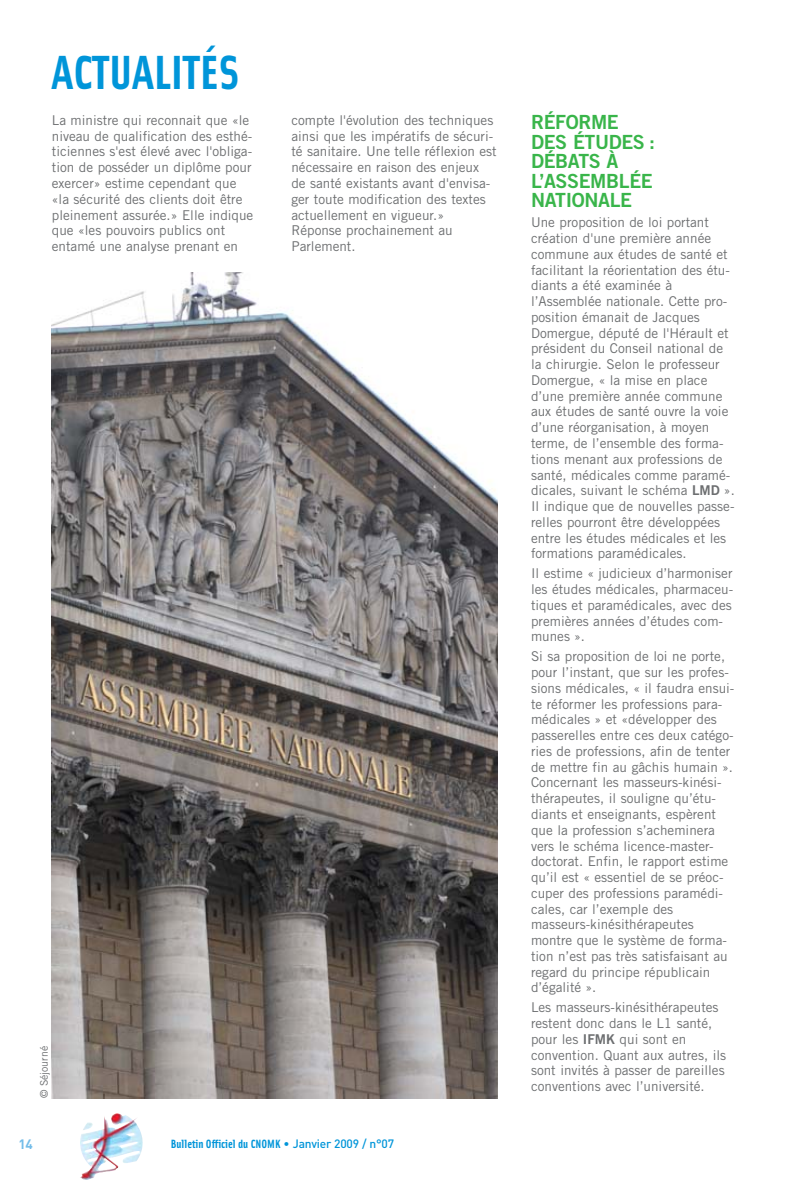
<style>
.page{position:relative;width:787px;height:1192px;background:#fff}
.page>*{position:absolute;margin:0;border:0;box-sizing:border-box;transform-origin:0 0}
.t1{font:700 48px "Solex";color:#0095d9}
.t2{font:19.5px/19.5px "Trade Gothic Bold Two";letter-spacing:-.02em;color:#39b54a}
.t3{font:13.5px/15.8px "Trade Gothic";color:#6c6e70}
.t4{font:700 13.5px "DIN";color:#74bde9}
.t5{font:700 12px "Solex";color:#0095d9}
.t6{font:10.5px "Trade Gothic";color:#6c6e70}
.s1{font-family:"Trade Gothic Bold Two"}
.s2{font-family:"DIN";font-weight:500}
</style>
<div class="page">
<svg style="left:51px;top:272px;width:447px;height:908px"></svg>
<h1 class="t1" style="left:52px;top:54px;width:189px">ACTUALITÉS</h1>
<p class="t3" style="left:52px;top:113px;width:203px">La ministre qui reconnait que «le niveau de qualification des esthé&shy;ticiennes s'est élevé avec l'obliga&shy;tion de posséder un diplôme pour exercer» estime cependant que «la sécurité des clients doit être pleinement assurée.» Elle indique que «les pouvoirs publics ont entamé une analyse prenant en</p>
<p class="t3" style="left:291px;top:113px;width:207px">compte l'évolution des techniques ainsi que les impératifs de sécuri&shy;té sanitaire. Une telle réflexion est nécessaire en raison des enjeux de santé existants avant d'envisa&shy;ger toute modification des textes actuellement en vigueur.»<br>Réponse prochainement au<br>Parlement.</p>
<h2 class="t2" style="left:531px;top:114px;width:125px">RÉFORME<br>DES ÉTUDES :<br>DÉBATS À<br>L’ASSEMBLÉE<br>NATIONALE</h2>
<p class="t3" style="left:531px;top:216px;width:205px">Une proposition de loi portant création d'une première année commune aux études de santé et facilitant la réorientation des étu&shy;diants a été examinée à l’Assemblée nationale. Cette pro&shy;position émanait de Jacques<br>Domergue, député de l'Hérault et président du Conseil national de la chirurgie. Selon le professeur<br>Domergue, « la mise en place d’une première année commune aux études de santé ouvre la voie d’une réorganisation, à moyen terme, de l’ensemble des forma&shy;tions menant aux professions de santé, médicales comme paramé&shy;dicales, suivant le schéma <span class="s1">LMD</span> ».<br>Il indique que de nouvelles passe&shy;relles pourront être développées entre les études médicales et les formations paramédicales.</p>
<p class="t3" style="left:531px;top:567px;width:204px">Il estime « judicieux d’harmoniser les études médicales, pharmaceu&shy;tiques et paramédicales, avec des premières années d’études com&shy;munes ».</p>
<p class="t3" style="left:531px;top:650px;width:205px">Si sa proposition de loi ne porte, pour l’instant, que sur les profes&shy;sions médicales, « il faudra ensui&shy;te réformer les professions para&shy;médicales » et «développer des passerelles entre ces deux catégo&shy;ries de professions, afin de tenter de mettre fin au gâchis humain ».<br>Concernant les masseurs-kinési&shy;thérapeutes, il souligne qu’étu&shy;diants et enseignants, espèrent que la profession s’acheminera vers le schéma licence-master&shy;doctorat. Enfin, le rapport estime qu’il est « essentiel de se préoc&shy;cuper des professions paramédi&shy;cales, car l’exemple des masseurs-kinésithérapeutes montre que le système de forma&shy;tion n’est pas très satisfaisant au regard du principe républicain d’égalité ».</p>
<p class="t3" style="left:531px;top:1000px;width:197px">Les masseurs-kinésithérapeutes restent donc dans le L1 santé, pour les <span class="s1">IFMK</span> qui sont en convention. Quant aux autres, ils sont invités à passer de pareilles conventions avec l’université.</p>
<p class="t6" style="left:40px;top:1097px;width:53px;rotate:-90deg">© Séjourné</p>
<p class="t4" style="left:18px;top:1139px;width:16px">14</p>
<p class="t5" style="left:171px;top:1139px;width:225px">Bulletin Officiel du CNOMK <span class="s2">• Janvier 2009 / n°07</span></p>
</div>
